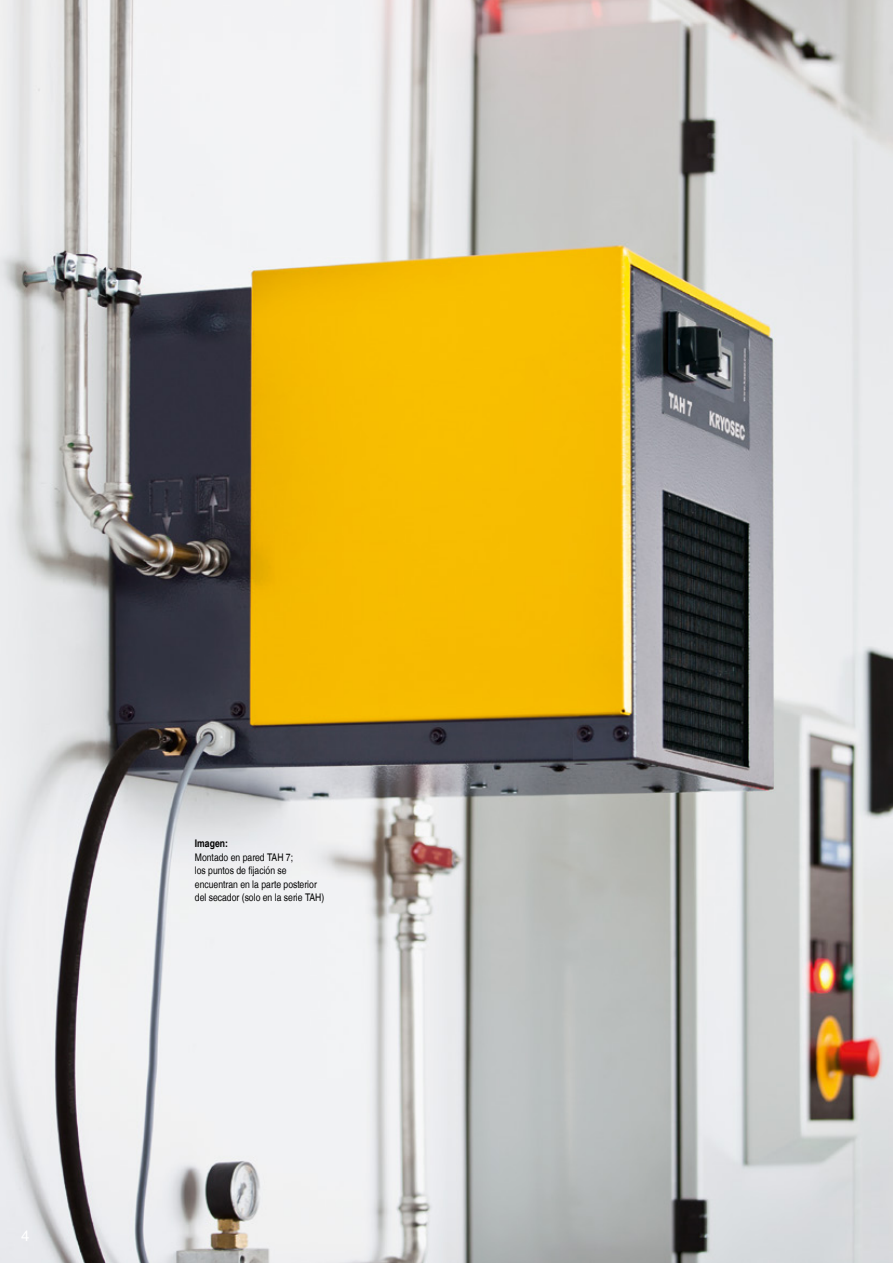
<style>
.page{position:relative;width:893px;height:1263px;background:#fff}
.page>*{position:absolute;margin:0;border:0;box-sizing:border-box;transform-origin:0 0}
.t1{font:15px "Nimbus San L";color:#fff}
.t2{font:10.5px/13.5px "Nimbus San L Reg Con";color:#000}
.t3{font:10.5px "Nimbus San L Bol Con";color:#000}
</style>
<div class="page">
<img style="left:0;top:0;width:893px;height:1263px">
<h1 class="t1" style="left:21px;top:1226px;width:10px">4</h1>
<p class="t3" style="left:195px;top:837px;width:35px">Imagen:</p>
<p class="t2" style="left:195px;top:851px;width:131px">Montado en pared TAH 7;<br>los puntos de fijación se encuentran en la parte posterior del secador (solo en la serie TAH)</p>
</div>
